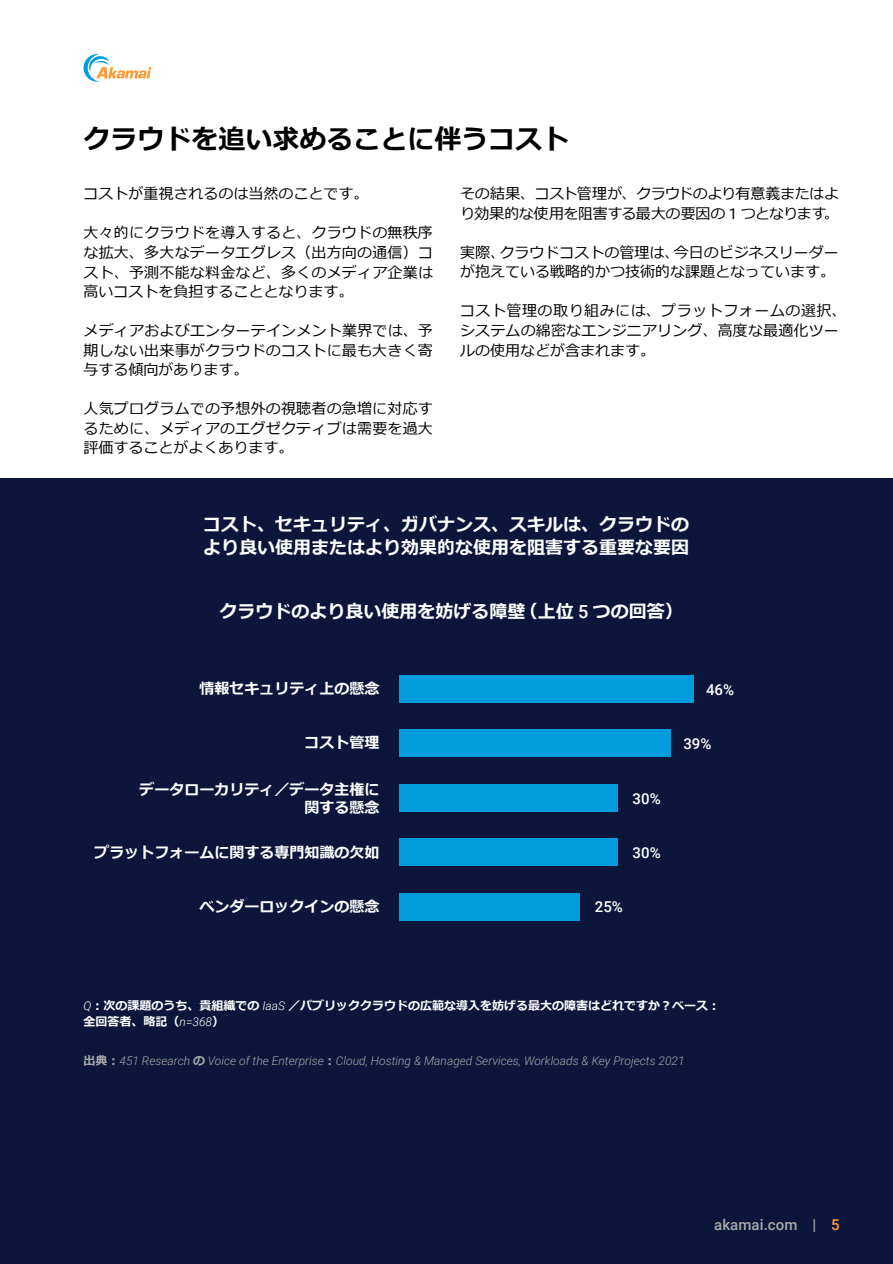
<style>
.page{position:relative;width:893px;height:1264px;background:#fff}
.page>*{position:absolute;margin:0;border:0;box-sizing:border-box;transform-origin:0 0}
.Heading_3{font:700 27px "Meiryo";color:#000}
.Body_Text{font:700 18px/22.5px "Meiryo";color:#fff}
.Body_Text-2{font:15px/19.5px "Meiryo";color:#000;text-align:justify}
.Body_Text-3{font:700 15px/18px "Meiryo";color:#fff;text-align:right}
.Body_Text-4{font:15px/19.5px "Meiryo";letter-spacing:-.025em;color:#000}
.Body_Text-5{font:500 15px "Roboto";color:#fff}
.t1{font:500 15px "Roboto";letter-spacing:.01em;color:#a8a8aa}
.Body_Text-6{font:italic 300 12px "Roboto";color:#a8a8aa}
.Body_Text-7{font:700 12px/16.5px "Meiryo";color:#fff}
.s1{font-family:"Roboto"}
.s2{font-family:"Roboto";font-weight:500}
.s3{font-family:"Roboto";font-weight:300;font-style:italic}
.s4{font-family:"Meiryo";font-weight:700;font-style:normal}
.s5{color:#f93}
</style>
<div class="page">
<div style="left:0;top:478px;width:893px;height:785px;background:#0c163b"></div>
<div style="left:400px;top:675px;width:294px;height:27px;background:#009cde"></div>
<div style="left:400px;top:729px;width:271px;height:28px;background:#009cde"></div>
<div style="left:400px;top:783px;width:218px;height:28px;background:#009cde"></div>
<div style="left:400px;top:838px;width:218px;height:27px;background:#009cde"></div>
<div style="left:400px;top:892px;width:180px;height:28px;background:#009cde"></div>
<svg style="left:84px;top:54px;width:67px;height:28px"></svg>
<p class="Heading_3" style="left:84px;top:120px;width:488px">クラウドを追い求めることに伴うコスト</p>
<p class="Body_Text-4" style="left:460px;top:185px;width:380px">その結果、コスト管理が、クラウドのより有意義またはより効果的な使用を阻害する最大の要因の <span class="s1">1</span> つとなります。</p>
<p class="Body_Text-2" style="left:460px;top:243px;width:380px">実際、クラウドコストの管理は、今日のビジネスリーダーが抱えている戦略的かつ技術的な課題となっています。</p>
<p class="Body_Text-2" style="left:460px;top:302px;width:388px;text-align:left">コスト管理の取り組みには、プラットフォームの選択、システムの綿密なエンジニアリング、高度な最適化ツールの使用などが含まれます。</p>
<p class="Body_Text-2" style="left:84px;top:185px;width:286px">コストが重視されるのは当然のことです。</p>
<p class="Body_Text-2" style="left:84px;top:224px;width:351px">大々的にクラウドを導入すると、クラウドの無秩序な拡大、多大なデータエグレス（出方向の通信）コスト、予測不能な料金など、多くのメディア企業は高いコストを負担することとなります。</p>
<p class="Body_Text-2" style="left:84px;top:321px;width:351px">メディアおよびエンターテインメント業界では、予期しない出来事がクラウドのコストに最も大きく寄与する傾向があります。</p>
<p class="Body_Text-2" style="left:84px;top:399px;width:351px">人気プログラムでの予想外の視聴者の急増に対応するために、メディアのエグゼクティブは需要を過大評価することがよくあります。</p>
<p class="Body_Text" style="left:203px;top:514px;width:487px">コスト、セキュリティ、ガバナンス、スキルは、クラウドのより良い使用またはより効果的な使用を阻害する重要な要因</p>
<p class="Body_Text" style="left:219px;top:601px;width:465px">クラウドのより良い使用を妨げる障壁（上位 <span class="s2">5</span> つの回答）</p>
<p class="Body_Text-3" style="left:199px;top:680px;width:181px">情報セキュリティ上の懸念</p>
<p class="Body_Text-3" style="left:304px;top:734px;width:76px">コスト管理</p>
<p class="Body_Text-3" style="left:139px;top:781px;width:241px">データローカリティ／データ主権に関する懸念</p>
<p class="Body_Text-3" style="left:94px;top:844px;width:286px">プラットフォームに関する専門知識の欠如</p>
<p class="Body_Text-3" style="left:199px;top:898px;width:181px">ベンダーロックインの懸念</p>
<p class="Body_Text-5" style="left:633px;top:787px;width:30px">30%</p>
<p class="Body_Text-5" style="left:633px;top:841px;width:30px">30%</p>
<p class="Body_Text-5" style="left:595px;top:896px;width:30px">25%</p>
<p class="Body_Text-5" style="left:706px;top:678px;width:30px">46%</p>
<p class="Body_Text-5" style="left:683px;top:733px;width:30px">39%</p>
<p class="Body_Text-7" style="left:84px;top:997px;width:638px"><span class="s3">Q</span>：次の課題のうち、貴組織での <span class="s3">IaaS</span> ／パブリッククラウドの広範な導入を妨げる最大の障害はどれですか？ベース：全回答者、略記（<span class="s3">n=368</span>）</p>
<p class="Body_Text-6" style="left:84px;top:1052px;width:602px"><span class="s4">出典：</span>451 Research <span class="s4">の</span> Voice of the Enterprise<span class="s4">：</span>Cloud, Hosting &amp; Managed Services, Workloads &amp; Key Projects 2021</p>
<p class="t1" style="left:714px;top:1214px;width:127px">akamai.com | <span class="s5">5</span></p>
</div>
